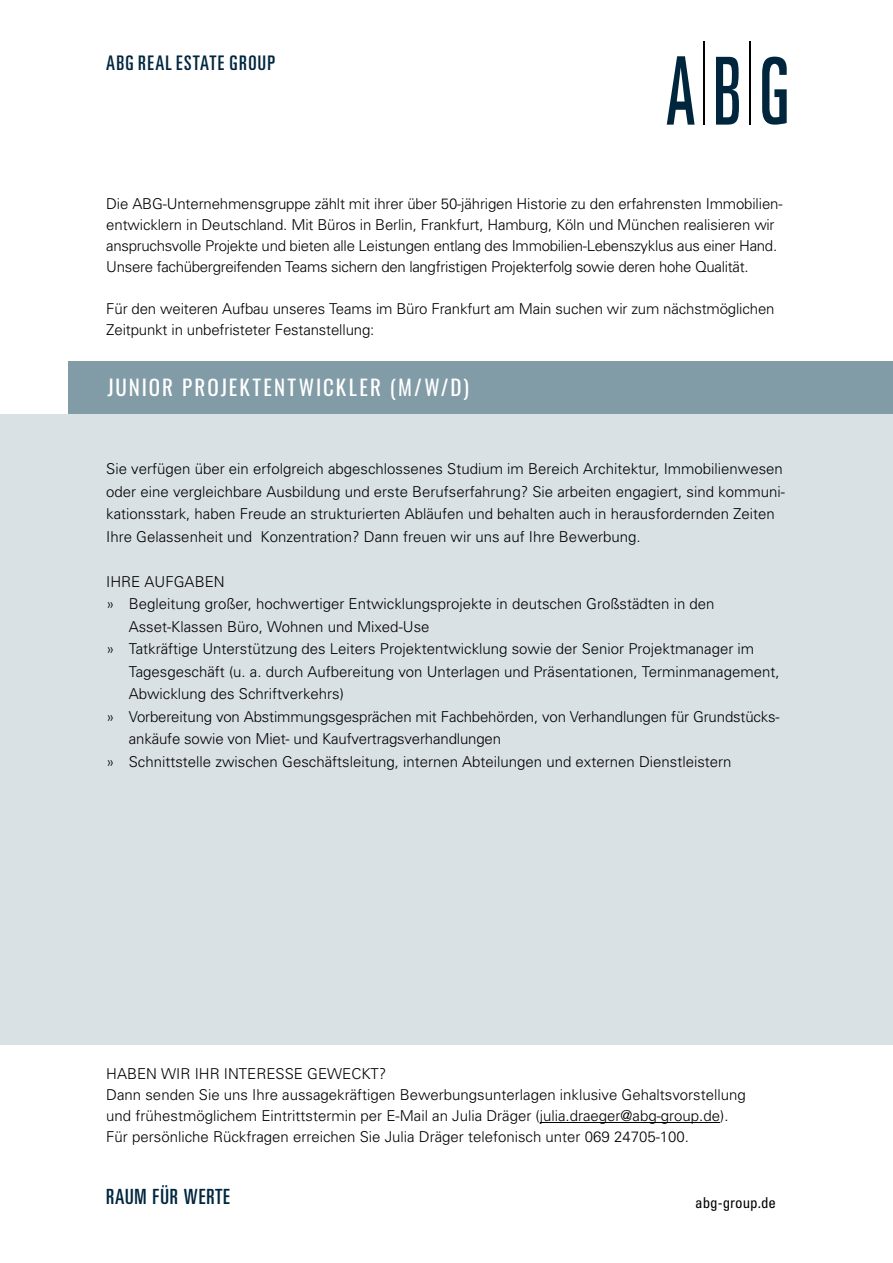
<style>
.page{position:relative;width:893px;height:1263px;background:#fff}
.page>*{position:absolute;margin:0;border:0;box-sizing:border-box;transform-origin:0 0}
.t1{font:21px "Oswald";letter-spacing:.1em;color:#fff}
.t2{font:ultra-condensed 21px "Univers LT";letter-spacing:.04em;color:#00263e}
.t3{font:ultra-condensed 20.1px "Univers LT";letter-spacing:.07em;color:#00263e}
.t4{font:300 15px/21px "Univers";color:#000}
.t5{font:300 15px/21px "Univers";letter-spacing:-.02em;color:#000}
.t6{font:condensed 15px "Univers LT";color:#000}
</style>
<div class="page">
<svg style="left:716px;top:57px;width:23px;height:68px"></svg>
<svg style="left:762px;top:57px;width:25px;height:68px"></svg>
<hr style="left:704px;top:41px;width:1px;height:84px;background:#000">
<hr style="left:750px;top:41px;width:1px;height:84px;background:#000">
<svg style="left:667px;top:56px;width:28px;height:69px"></svg>
<div style="left:0;top:414px;width:893px;height:631px;background:#dae1e5"></div>
<div style="left:68px;top:361px;width:825px;height:53px;background:#819ba7"></div>
<hr style="left:540px;top:1122px;width:180px;height:1px;background:#000">
<h2 class="t3" style="left:106px;top:51px;width:171px">ABG REAL ESTATE GROUP</h2>
<p class="t5" style="left:106px;top:193px;width:678px">Die ABG-Unternehmensgruppe zählt mit ihrer über 50-jährigen Historie zu den erfahrensten Immobilien&shy;entwicklern in Deutschland. Mit Büros in Berlin, Frankfurt, Hamburg, Köln und München realisieren wir anspruchsvolle Projekte und bieten alle Leistungen entlang des Immobilien-Lebenszyklus aus einer Hand.<br>Unsere fachübergreifenden Teams sichern den langfristigen Projekterfolg sowie deren hohe Qualität.</p>
<p class="t4" style="left:106px;top:298px;width:670px">Für den weiteren Aufbau unseres Teams im Büro Frankfurt am Main suchen wir zum nächstmöglichen<br>Zeitpunkt in unbefristeter Festanstellung:</p>
<h1 class="t1" style="left:107px;top:369px;width:363px">JUNIOR PROJEKTENTWICKLER (M/W/D)</h1>
<p class="t4" style="left:106px;top:457px;width:680px;line-height:22.5px">Sie verfügen über ein erfolgreich abgeschlossenes Studium im Bereich Architektur, Immobilienwesen oder eine vergleichbare Ausbildung und erste Berufserfahrung? Sie arbeiten engagiert, sind kommuni&shy;kationsstark, haben Freude an strukturierten Abläufen und behalten auch in herausfordernden Zeiten Ihre Gelassenheit und Konzentration? Dann freuen wir uns auf Ihre Bewerbung.</p>
<p class="t4" style="left:106px;top:571px;width:120px">IHRE AUFGABEN</p>
<p class="t4" style="left:106px;top:593px;width:610px">» Begleitung großer, hochwertiger Entwicklungsprojekte in deutschen Großstädten in den</p>
<p class="t4" style="left:129px;top:616px;width:302px">Asset-Klassen Büro, Wohnen und Mixed-Use</p>
<p class="t4" style="left:106px;top:638px;width:649px">» Tatkräftige Unterstützung des Leiters Projektentwicklung sowie der Senior Projektmanager im</p>
<p class="t4" style="left:129px;top:661px;width:652px">Tagesgeschäft (u. a. durch Aufbereitung von Unterlagen und Präsentationen, Terminmanagement,</p>
<p class="t4" style="left:129px;top:683px;width:217px">Abwicklung des Schriftverkehrs)</p>
<p class="t4" style="left:106px;top:706px;width:675px">» Vorbereitung von Abstimmungsgesprächen mit Fachbehörden, von Verhandlungen für Grundstücks-</p>
<p class="t4" style="left:129px;top:728px;width:374px">ankäufe sowie von Miet- und Kaufvertragsverhandlungen</p>
<p class="t4" style="left:106px;top:751px;width:627px">» Schnittstelle zwischen Geschäftsleitung, internen Abteilungen und externen Dienstleistern</p>
<p class="t4" style="left:106px;top:1063px;width:641px">HABEN WIR IHR INTERESSE GEWECKT?<br>Dann senden Sie uns Ihre aussagekräftigen Bewerbungsunterlagen inklusive Gehaltsvorstellung und frühestmöglichem Eintrittstermin per E-Mail an Julia Dräger (julia.draeger@abg-group.de).<br>Für persönliche Rückfragen erreichen Sie Julia Dräger telefonisch unter 069 24705-100.</p>
<h1 class="t2" style="left:106px;top:1184px;width:125px">RAUM FÜR WERTE</h1>
<p class="t6" style="left:695px;top:1193px;width:82px">abg-group.de</p>
</div>
